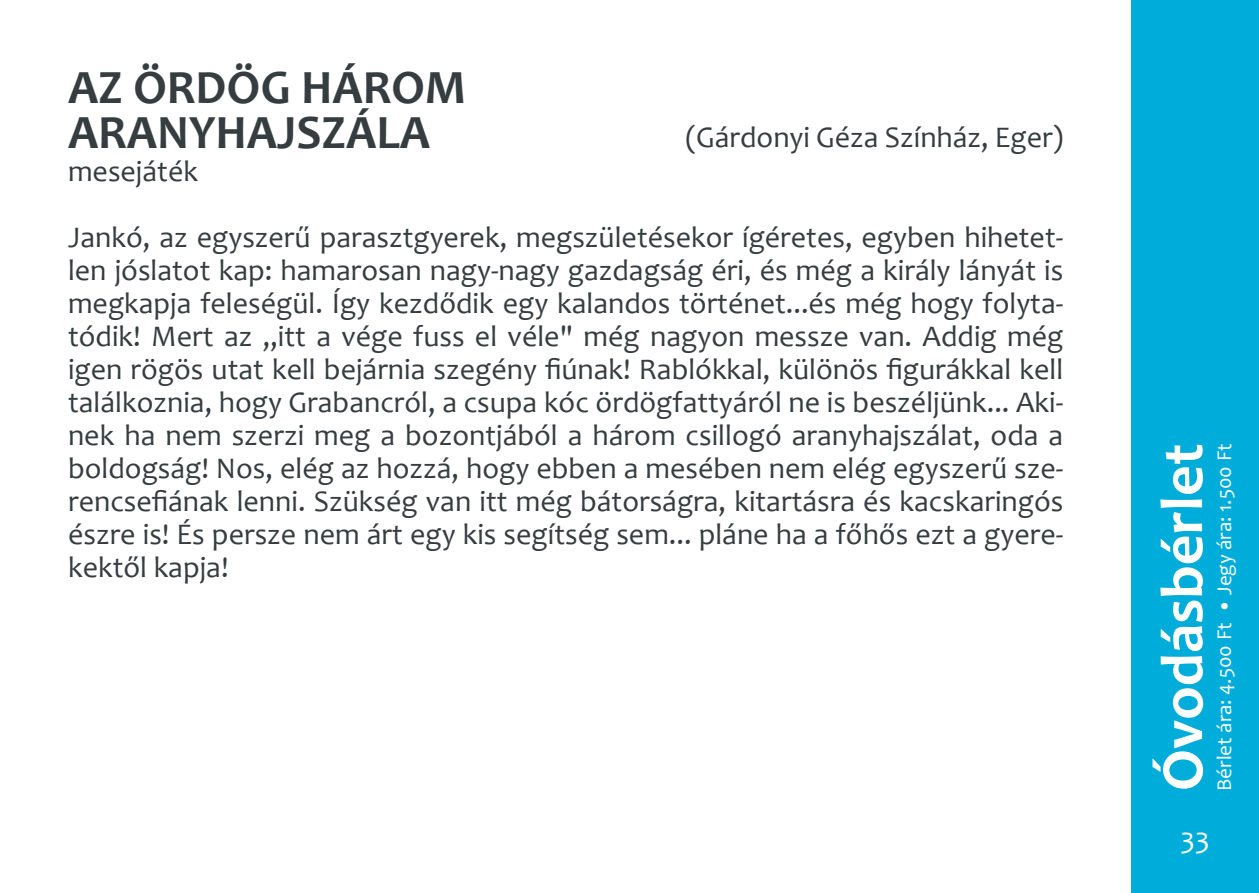
<style>
.page{position:relative;width:1259px;height:893px;background:#fff}
.page>*{position:absolute;margin:0;border:0;box-sizing:border-box;transform-origin:0 0}
.t1{font:700 60px "Candara";color:#fff}
.t2{font:700 48px/45px "Candara";color:#363d40}
.t3{font:30px/33px "Candara";color:#363d40;text-align:justify}
.t4{font:30px "Candara";color:#fff}
.t5{font:21px "Candara";color:#fff}
</style>
<div class="page">
<div style="left:1131px;top:0;width:128px;height:893px;background:#00adda"></div>
<h2 class="t2" style="left:68px;top:64px;width:400px">AZ ÖRDÖG HÁROM<br>ARANYHAJSZÁLA</h2>
<p class="t3" style="left:68px;top:154px;width:131px">mesejáték</p>
<p class="t3" style="left:68px;top:220px;width:997px">Jankó, az egyszerű parasztgyerek, megszületésekor ígéretes, egyben hihetet&shy;len jóslatot kap: hamarosan nagy-nagy gazdagság éri, és még a király lányát is megkapja feleségül. Így kezdődik egy kalandos történet...és még hogy folyta&shy;tódik! Mert az „itt a vége fuss el véle" még nagyon messze van. Addig még igen rögös utat kell bejárnia szegény fiúnak! Rablókkal, különös figurákkal kell találkoznia, hogy Grabancról, a csupa kóc ördögfattyáról ne is beszéljünk... Aki&shy;nek ha nem szerzi meg a bozontjából a három csillogó aranyhajszálat, oda a boldogság! Nos, elég az hozzá, hogy ebben a mesében nem elég egyszerű sze&shy;rencsefiának lenni. Szükség van itt még bátorságra, kitartásra és kacskaringós észre is! És persze nem árt egy kis segítség sem... pláne ha a főhős ezt a gyere&shy;kektől kapja!</p>
<p class="t3" style="left:685px;top:121px;width:379px">(Gárdonyi Géza Színház, Eger)</p>
<h1 class="t1" style="left:1145px;top:791px;width:349px;rotate:-90deg">Óvodásbérlet</h1>
<p class="t5" style="left:1211px;top:791px;width:349px;rotate:-90deg">Bérlet ára: 4.500 Ft • Jegy ára: 1.500 Ft</p>
<p class="t4" style="left:1180px;top:819px;width:31px">33</p>
</div>
